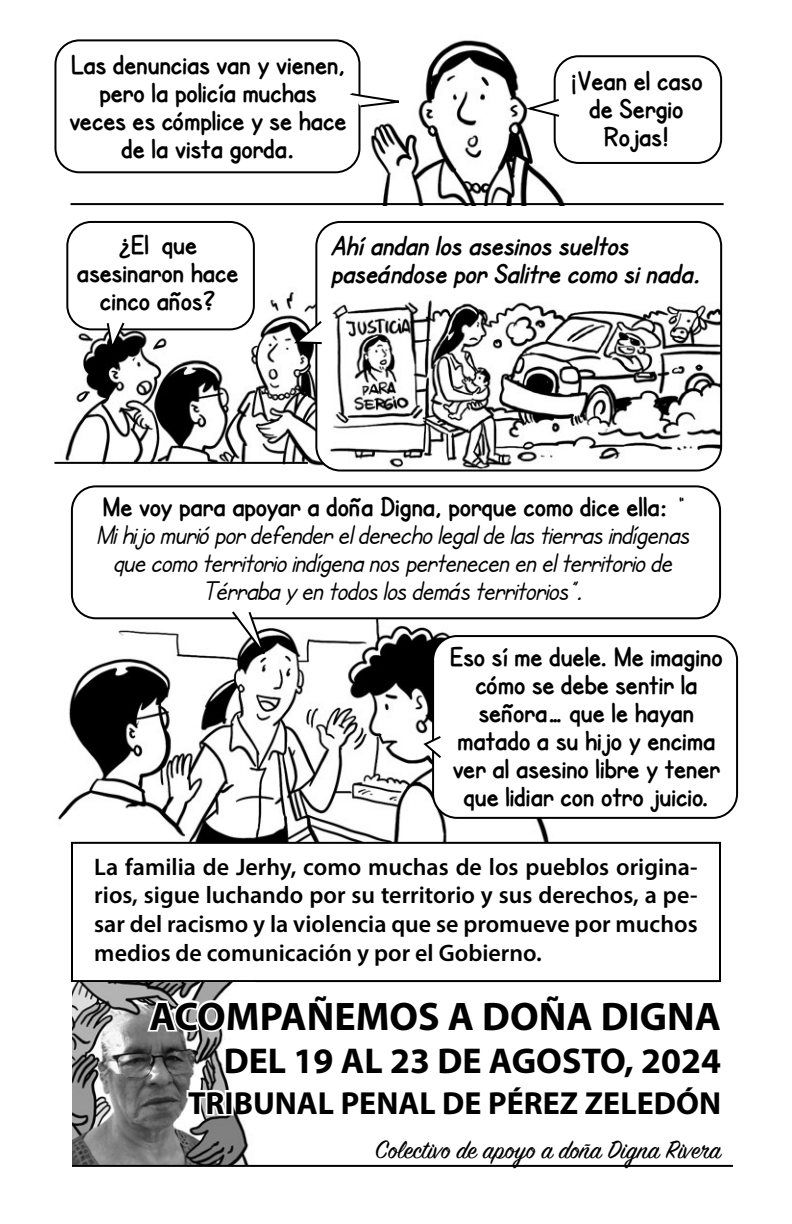
<style>
.page{position:relative;width:792px;height:1224px;background:#fff}
.page>*{position:absolute;margin:0;border:0;box-sizing:border-box;transform-origin:0 0}
.t1{font:40px "Myriad Variable Concept";color:#000}
.t2{font:36px "Myriad Variable Concept";color:#000}
.t3{font:32px "Myriad Variable Concept";color:#000}
.t4{font:700 28px/28px "SF Cartoonist Hand";color:#000;text-align:center}
.t5{font:italic 28px/28px "SF Cartoonist Hand";color:#000;text-align:center}
.t6{font:italic 700 28px/28px "SF Cartoonist Hand";color:#000}
.t7{font:28px "Sign Painter House Script";color:#000}
.t8{font:24px/28.8px "Myriad Variable Concept";color:#000;text-align:justify}
.s1{font-weight:700;font-style:normal}
.s2{color:#fff}
</style>
<div class="page">
<img style="left:58px;top:603px;width:496px;height:239px">
<img style="left:59px;top:292px;width:267px;height:175px">
<img style="left:359px;top:40px;width:214px;height:163px">
<hr style="left:54px;top:462px;width:254px;height:2px;background:#000">
<hr style="left:71px;top:203px;width:653px;height:2px;background:#000">
<div style="left:71px;top:842px;width:650px;height:140px;border:2px solid #000"></div>
<div style="left:433px;top:636px;width:304px;height:182px;background:#fff;border-radius:24px"></div>
<div style="left:432px;top:635px;width:306px;height:184px;border:2px solid #000;border-radius:24px"></div>
<div style="left:72px;top:486px;width:648px;height:132px;background:#fff;border-radius:24px"></div>
<div style="left:71px;top:485px;width:650px;height:134px;border:2px solid #000;border-radius:24px"></div>
<div style="left:316px;top:222px;width:405px;height:249px;background:#fff;border-radius:24px"></div>
<img style="left:326px;top:300px;width:395px;height:169px">
<div style="left:315px;top:221px;width:407px;height:251px;border:2px solid #000;border-radius:24px"></div>
<div style="left:67px;top:222px;width:187px;height:107px;background:#fff;border-radius:24px"></div>
<div style="left:66px;top:221px;width:189px;height:109px;border:2px solid #000;border-radius:24px"></div>
<div style="left:555px;top:56px;width:166px;height:107px;background:#fff;border-radius:24px"></div>
<div style="left:554px;top:55px;width:168px;height:109px;border:2px solid #000;border-radius:24px"></div>
<div style="left:54px;top:39px;width:306px;height:134px;border:2px solid #000;border-radius:24px"></div>
<svg style="left:350px;top:92px;width:51px;height:17px"></svg>
<svg style="left:105px;top:322px;width:21px;height:32px"></svg>
<svg style="left:291px;top:319px;width:31px;height:26px"></svg>
<svg style="left:230px;top:611px;width:40px;height:54px"></svg>
<svg style="left:422px;top:734px;width:19px;height:26px"></svg>
<svg style="left:523px;top:97px;width:37px;height:21px"></svg>
<img style="left:72px;top:982px;width:183px;height:183px">
<hr style="left:72px;top:1165px;width:661px;height:2px;background:#000">
<p class="t4" style="left:69px;top:51px;width:279px">Las denuncias van y vienen, pero la policía muchas veces es cómplice y se hace de la vista gorda.</p>
<p class="t4" style="left:570px;top:67px;width:134px">¡Vean el caso de Sergio<br>Rojas!</p>
<p class="t4" style="left:77px;top:230px;width:163px">¿El que asesinaron hace cinco años?</p>
<p class="t6" style="left:331px;top:231px;width:371px">Ahí andan los asesinos sueltos paseándose por Salitre como si nada.</p>
<p class="t5" style="left:96px;top:493px;width:594px"><span class="s1">Me voy para apoyar a doña Digna, porque como dice ella:</span> “ Mi hijo murió por defender el derecho legal de las tierras indígenas que como territorio indígena nos pertenecen en el territorio de Térraba y en todos los demás territorios”.</p>
<p class="t4" style="left:450px;top:642px;width:274px">Eso sí me duele. Me imagino cómo se debe sentir la señora… que le hayan matado a su hijo y encima ver al asesino libre y tener que lidiar con otro juicio.</p>
<p class="t8" style="left:94px;top:852px;width:605px">La familia de Jerhy, como muchas de los pueblos origina&shy;rios, sigue luchando por su territorio y sus derechos, a pe&shy;sar del racismo y la violencia que se promueve por muchos medios de comunicación y por el Gobierno.</p>
<h1 class="t1" style="left:149px;top:993px;width:573px"><span class="s2">ACO</span>MPAÑEMOS A DOÑA DIGNA</h1>
<p class="t2" style="left:224px;top:1040px;width:499px">DEL 19 AL 23 DE AGOSTO, 2024</p>
<p class="t3" style="left:188px;top:1084px;width:535px"><span class="s2">TRI</span>BUNAL PENAL DE PÉREZ ZELEDÓN</p>
<p class="t7" style="left:375px;top:1132px;width:347px">Colectivo de apoyo a doña Digna Rivera</p>
</div>
